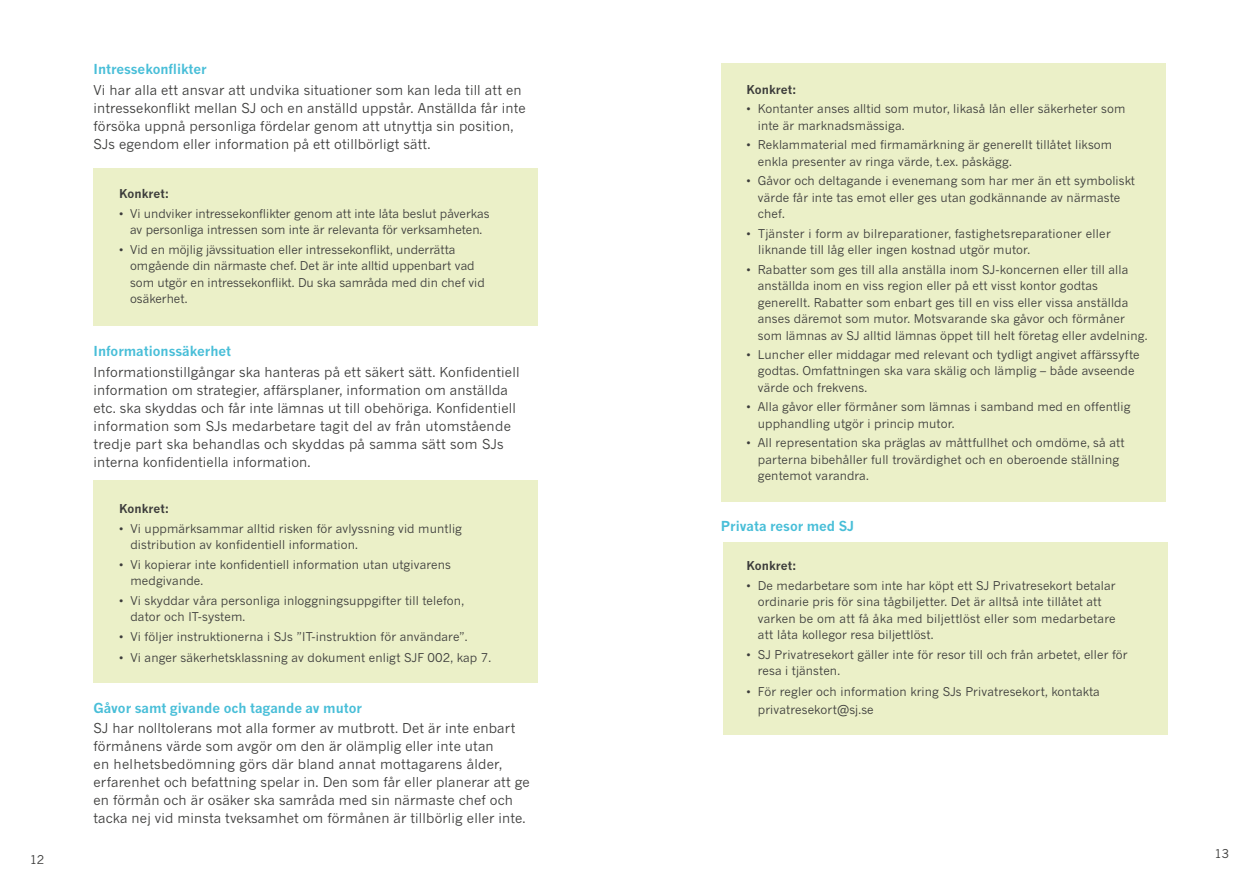
<style>
.page{position:relative;width:1259px;height:893px;background:#fff}
.page>*{position:absolute;margin:0;border:0;box-sizing:border-box;transform-origin:0 0}
.t1{font:13.5px/18px "News Gothic For SJ";letter-spacing:.01em;color:#3c3c3b}
.t2{font:700 13.5px "News Gothic For SJ";color:#48bed8}
.t3{font:12px/16.5px "News Gothic For SJ";letter-spacing:.01em;color:#3c3c3b}
.t4{font:700 12px "News Gothic For SJ";letter-spacing:.01em;color:#3c3c3b}
</style>
<div class="page">
<div style="left:721px;top:64px;width:444px;height:438px;background:#ebf0c8"></div>
<div style="left:94px;top:480px;width:444px;height:203px;background:#ebf0c8"></div>
<div style="left:94px;top:168px;width:444px;height:157px;background:#ebf0c8"></div>
<div style="left:723px;top:542px;width:444px;height:193px;background:#ebf0c8"></div>
<p class="t3" style="left:30px;top:851px;width:16px">12</p>
<p class="t2" style="left:94px;top:60px;width:115px">Intressekonflikter</p>
<p class="t1" style="left:94px;top:81px;width:434px">Vi har alla ett ansvar att undvika situationer som kan leda till att en intressekonflikt mellan SJ och en anställd uppstår. Anställda får inte försöka uppnå personliga fördelar genom att utnyttja sin position, SJs egendom eller information på ett otillbörligt sätt.</p>
<p class="t4" style="left:119px;top:186px;width:52px">Konkret:</p>
<p class="t3" style="left:119px;top:205px;width:372px;text-align:center">• Vi undviker intressekonflikter genom att inte låta beslut påverkas av personliga intressen som inte är relevanta för verksamheten.</p>
<p class="t3" style="left:130px;top:241px;width:356px;text-indent:-11px">• Vid en möjlig jävssituation eller intressekonflikt, underrätta omgående din närmaste chef. Det är inte alltid uppenbart vad som utgör en intressekonflikt. Du ska samråda med din chef vid osäkerhet.</p>
<p class="t2" style="left:94px;top:342px;width:139px">Informationssäkerhet</p>
<p class="t1" style="left:94px;top:363px;width:427px">Informationstillgångar ska hanteras på ett säkert sätt. Konfidentiell information om strategier, affärsplaner, information om anställda etc. ska skyddas och får inte lämnas ut till obehöriga. Konfidentiell information som SJs medarbetare tagit del av från utomstående tredje part ska behandlas och skyddas på samma sätt som SJs interna konfidentiella information.</p>
<p class="t4" style="left:119px;top:501px;width:52px">Konkret:</p>
<p class="t3" style="left:130px;top:520px;width:333px;text-indent:-11px">• Vi uppmärksammar alltid risken för avlyssning vid muntlig distribution av konfidentiell information.</p>
<p class="t3" style="left:130px;top:556px;width:322px;text-indent:-11px">• Vi kopierar inte konfidentiell information utan utgivarens medgivande.</p>
<p class="t3" style="left:130px;top:592px;width:335px;text-indent:-11px">• Vi skyddar våra personliga inloggningsuppgifter till telefon, dator och IT-system.</p>
<p class="t3" style="left:119px;top:628px;width:350px">• Vi följer instruktionerna i SJs ”IT-instruktion för användare”.</p>
<p class="t3" style="left:119px;top:649px;width:374px">• Vi anger säkerhetsklassning av dokument enligt SJF 002, kap 7.</p>
<p class="t2" style="left:94px;top:699px;width:270px">Gåvor samt givande och tagande av mutor</p>
<p class="t1" style="left:94px;top:719px;width:438px">SJ har nolltolerans mot alla former av mutbrott. Det är inte enbart förmånens värde som avgör om den är olämplig eller inte utan<br>en helhetsbedömning görs där bland annat mottagarens ålder, erfarenhet och befattning spelar in. Den som får eller planerar att ge en förmån och är osäker ska samråda med sin närmaste chef och tacka nej vid minsta tveksamhet om förmånen är tillbörlig eller inte.</p>
<p class="t4" style="left:746px;top:81px;width:52px">Konkret:</p>
<p class="t3" style="left:758px;top:100px;width:369px;text-indent:-11px">• Kontanter anses alltid som mutor, likaså lån eller säkerheter som inte är marknadsmässiga.</p>
<p class="t3" style="left:758px;top:136px;width:356px;text-indent:-11px">• Reklammaterial med firmamärkning är generellt tillåtet liksom enkla presenter av ringa värde, t.ex. påskägg.</p>
<p class="t3" style="left:758px;top:172px;width:379px;text-indent:-11px">• Gåvor och deltagande i evenemang som har mer än ett symboliskt värde får inte tas emot eller ges utan godkännande av närmaste chef.</p>
<p class="t3" style="left:758px;top:225px;width:354px;text-indent:-12px">• Tjänster i form av bilreparationer, fastighetsreparationer eller liknande till låg eller ingen kostnad utgör mutor.</p>
<p class="t3" style="left:758px;top:261px;width:391px;text-indent:-11px">• Rabatter som ges till alla anställa inom SJ-koncernen eller till alla anställda inom en viss region eller på ett visst kontor godtas generellt. Rabatter som enbart ges till en viss eller vissa anställda anses däremot som mutor. Motsvarande ska gåvor och förmåner som lämnas av SJ alltid lämnas öppet till helt företag eller avdelning.</p>
<p class="t3" style="left:758px;top:346px;width:383px;text-indent:-11px">• Luncher eller middagar med relevant och tydligt angivet affärssyfte godtas. Omfattningen ska vara skälig och lämplig – både avseende värde och frekvens.</p>
<p class="t3" style="left:758px;top:399px;width:374px;text-indent:-11px">• Alla gåvor eller förmåner som lämnas i samband med en offentlig upphandling utgör i princip mutor.</p>
<p class="t3" style="left:758px;top:435px;width:368px;text-indent:-11px">• All representation ska präglas av måttfullhet och omdöme, så att parterna bibehåller full trovärdighet och en oberoende ställning gentemot varandra.</p>
<p class="t2" style="left:721px;top:518px;width:135px">Privata resor med SJ</p>
<p class="t4" style="left:746px;top:558px;width:52px">Konkret:</p>
<p class="t3" style="left:758px;top:577px;width:359px;text-indent:-11px">• De medarbetare som inte har köpt ett SJ Privatresekort betalar ordinarie pris för sina tågbiljetter. Det är alltså inte tillåtet att varken be om att få åka med biljettlöst eller som medarbetare att låta kollegor resa biljettlöst.</p>
<p class="t3" style="left:758px;top:646px;width:371px;text-indent:-11px">• SJ Privatresekort gäller inte för resor till och från arbetet, eller för resa i tjänsten.</p>
<p class="t3" style="left:758px;top:683px;width:343px;line-height:18px;text-indent:-11px">• För regler och information kring SJs Privatresekort, kontakta privatresekort@sj.se</p>
<p class="t3" style="left:1214px;top:845px;width:16px">13</p>
</div>
